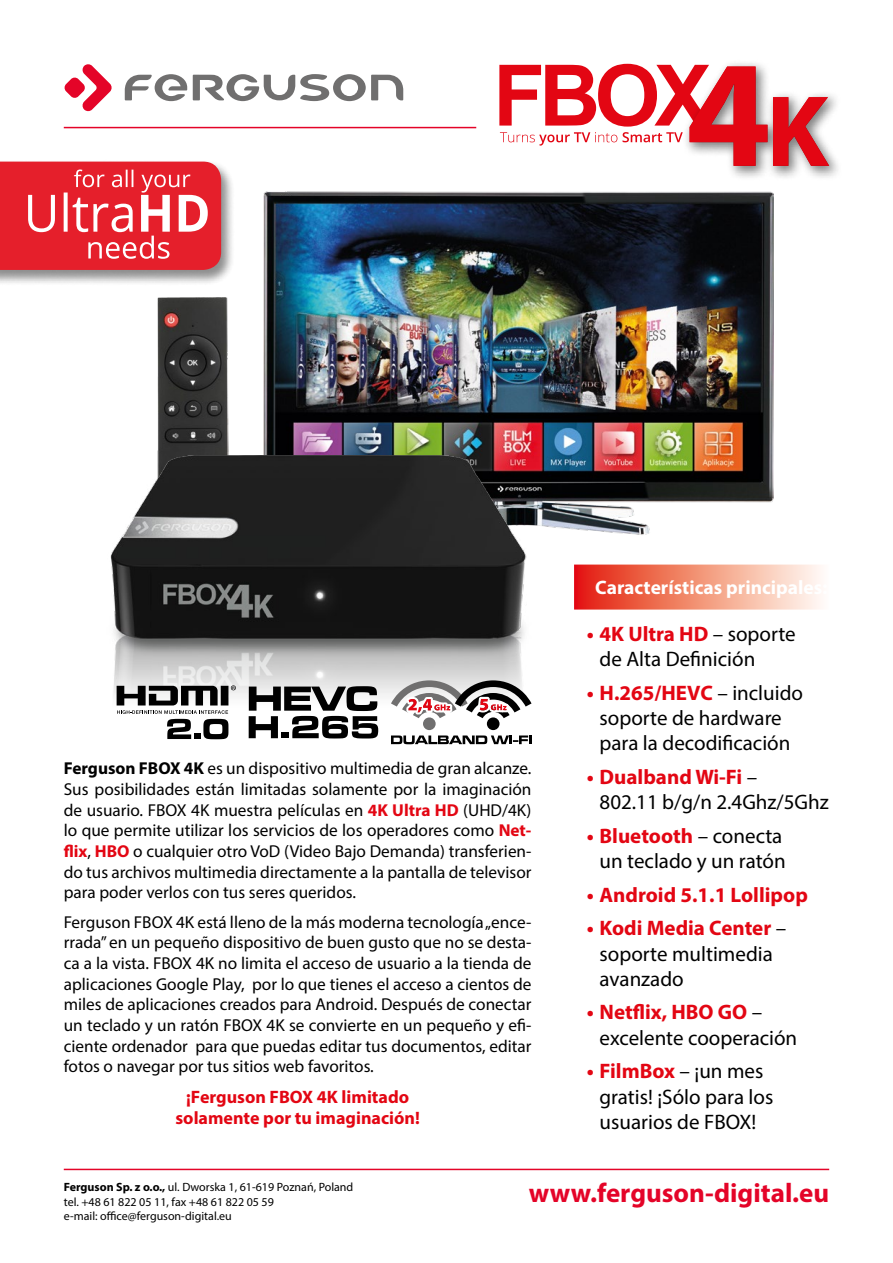
<style>
.page{position:relative;width:893px;height:1263px;background:#fff}
.page>*{position:absolute;margin:0;border:0;box-sizing:border-box;transform-origin:0 0}
.t1{font:700 27px "Myriad Pro";color:#e40428}
.t2{font:21px/25.2px "Myriad Pro";color:#000}
.t3{font:700 21px "Myriad Pro";color:#e30613}
.t4{font:700 19.5px "Myriad Pro";color:#fff}
.t5{font:700 18px/21.6px "Myriad Pro";color:#e30613;text-align:center}
.t6{font:17.25px/20.7px "Myriad Pro";color:#000;text-align:justify}
.t7{font:12px/14.4px "Myriad Pro";color:#000}
.s1{font-weight:700}
.s2{font-weight:700;color:#e30613}
</style>
<div class="page">
<hr style="left:64px;top:127px;width:412px;height:1px;background:#e40428">
<svg style="left:64px;top:64px;width:48px;height:48px"></svg>
<svg style="left:125px;top:74px;width:62px;height:27px"></svg>
<svg style="left:193px;top:74px;width:210px;height:27px"></svg>
<hr style="left:64px;top:1169px;width:765px;height:1px;background:#e40428">
<div style="left:682px;top:59px;width:162px;height:122px;background:#000;opacity:.5"></div>
<svg style="left:499px;top:64px;width:268px;height:102px"></svg>
<svg style="left:773px;top:97px;width:56px;height:69px;background:#d8525a"></svg>
<div style="left:574px;top:565px;width:255px;height:45px;background:linear-gradient(to right,#e41e05,#fffff6)"></div>
<img style="left:157px;top:298px;width:71px;height:157px">
<img style="left:264px;top:191px;width:510px;height:344px">
<img style="left:110px;top:455px;width:421px;height:253px">
<div style="left:0;top:159px;width:235px;height:128px;background:#000;opacity:.5"></div>
<svg style="left:0;top:162px;width:221px;height:108px;background:#e83f49"></svg>
<svg style="left:117px;top:685px;width:119px;height:54px"></svg>
<div style="left:423px;top:717px;width:13px;height:13px;background:#706f6f;border-radius:50%"></div>
<div style="left:487px;top:717px;width:12px;height:13px;background:#000;border-radius:50%"></div>
<svg style="left:391px;top:680px;width:140px;height:38px"></svg>
<svg style="left:391px;top:735px;width:140px;height:9px"></svg>
<svg style="left:249px;top:686px;width:129px;height:52px"></svg>
<p class="t6" style="left:64px;top:758px;width:469px"><span class="s1">Ferguson FBOX 4K</span> es un dispositivo multimedia de gran alcanze.<br>Sus posibilidades están limitadas solamente por la imaginación de usuario. FBOX 4K muestra películas en <span class="s2">4K Ultra HD</span> (UHD/4K) lo que permite utilizar los servicios de los operadores como <span class="s2">Net&shy;flix</span>, <span class="s2">HBO</span> o cualquier otro VoD (Video Bajo Demanda) transferien&shy;do tus archivos multimedia directamente a la pantalla de televisor para poder verlos con tus seres queridos.</p>
<p class="t6" style="left:64px;top:911px;width:469px">Ferguson FBOX 4K está lleno de la más moderna tecnología „ence&shy;rrada” en un pequeño dispositivo de buen gusto que no se desta&shy;ca a la vista. FBOX 4K no limita el acceso de usuario a la tienda de aplicaciones Google Play, por lo que tienes el acceso a cientos de miles de aplicaciones creados para Android. Después de conectar un teclado y un ratón FBOX 4K se convierte en un pequeño y efi&shy;ciente ordenador para que puedas editar tus documentos, editar fotos o navegar por tus sitios web favoritos.</p>
<p class="t5" style="left:175px;top:1085px;width:246px">¡Ferguson FBOX 4K limitado solamente por tu imaginación!</p>
<p class="t4" style="left:595px;top:575px;width:234px">Características principales:</p>
<p class="t2" style="left:600px;top:621px;width:198px;text-indent:-13px"><span class="s2">• 4K Ultra HD</span> – soporte de Alta Definición</p>
<p class="t2" style="left:587px;top:680px;width:218px;text-align:center"><span class="s2">• H.265/HEVC</span> – incluido soporte de hardware para la decodificación</p>
<p class="t2" style="left:600px;top:764px;width:231px;text-indent:-13px"><span class="s2">• Dualband Wi-Fi</span> –<br>802.11 b/g/n 2.4Ghz/5Ghz</p>
<p class="t2" style="left:587px;top:823px;width:200px;text-align:right"><span class="s2">• Bluetooth</span> – conecta un teclado y un ratón</p>
<p class="t3" style="left:587px;top:881px;width:223px">• Android 5.1.1 Lollipop</p>
<p class="t2" style="left:600px;top:915px;width:188px;text-indent:-13px"><span class="s2">• Kodi Media Center</span> – soporte multimedia avanzado</p>
<p class="t2" style="left:600px;top:999px;width:199px;text-indent:-13px"><span class="s2">• Netflix, HBO GO</span> – excelente cooperación</p>
<p class="t2" style="left:600px;top:1058px;width:175px;text-indent:-13px"><span class="s2">• FilmBox</span> – ¡un mes gratis! ¡Sólo para los usuarios de FBOX!</p>
<p class="t7" style="left:64px;top:1180px;width:291px"><span class="s1">Ferguson Sp. z o.o.,</span> ul. Dworska 1, 61-619 Poznań, Poland tel. +48 61 822 05 11, fax +48 61 822 05 59<br>e-mail: office@ferguson-digital.eu</p>
<h1 class="t1" style="left:529px;top:1176px;width:302px">www.ferguson-digital.eu</h1>
</div>
